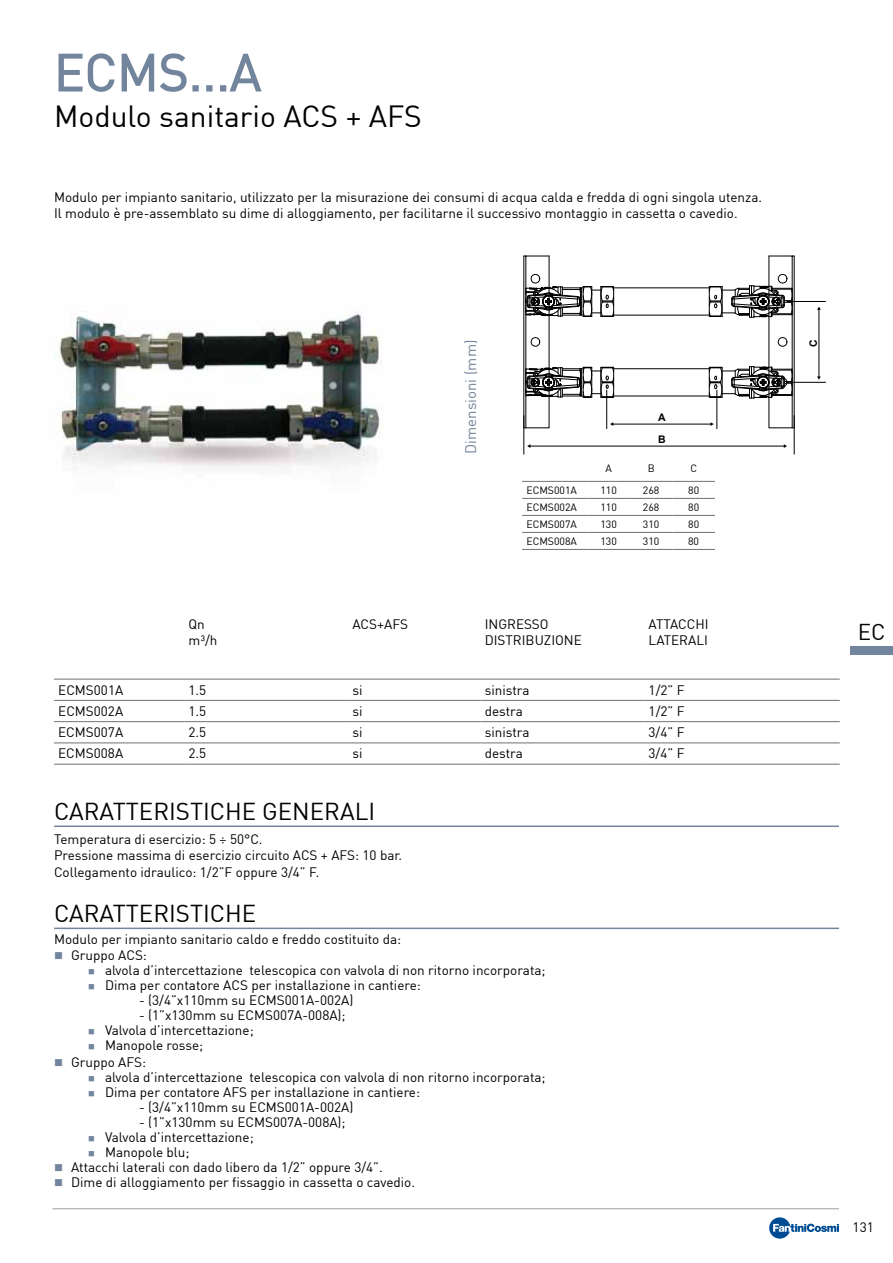
<style>
.page{position:relative;width:893px;height:1263px;background:#fff}
.page>*{position:absolute;margin:0;border:0;box-sizing:border-box;transform-origin:0 0}
.t1{font:51px "DIN";color:#72859d}
.t2{font:30px "DIN";color:#000}
.t3{font:24px "DIN";color:#000}
.t4{font:22.5px "DIN";color:#000}
.t5{font:15px "DIN";color:#72859d}
.t6{font:13.5px/16.2px "DIN";color:#000}
.t7{font:10.5px "DIN";color:#000}
.t8{font:700 10.5px/22px "Arial";color:#000}
</style>
<div class="page">
<div style="left:850px;top:646px;width:43px;height:9px;background:#72859d"></div>
<hr style="left:52px;top:1208px;width:787px;height:1px;background:#9c9e9f">
<svg style="left:769px;top:1217px;width:70px;height:21px"></svg>
<svg style="left:58px;top:53px;width:129px;height:39px"></svg>
<div style="left:192px;top:85px;width:7px;height:6px;border:2px solid #72859d"></div>
<svg style="left:206px;top:85px;width:6px;height:6px"></svg>
<svg style="left:220px;top:53px;width:42px;height:39px"></svg>
<img style="left:59px;top:311px;width:322px;height:156px">
<hr style="left:787px;top:301px;width:39px;height:1px;background:#000">
<hr style="left:787px;top:382px;width:39px;height:1px;background:#000">
<hr style="left:606px;top:390px;width:1px;height:39px;background:#000">
<hr style="left:524px;top:416px;width:1px;height:38px;background:#000">
<hr style="left:794px;top:416px;width:1px;height:38px;background:#000">
<hr style="left:717px;top:390px;width:1px;height:39px;background:#000">
<hr style="left:819px;top:309px;width:1px;height:68px;background:#000">
<svg style="left:817px;top:376px;width:4px;height:4px"></svg>
<svg style="left:523px;top:255px;width:272px;height:173px"></svg>
<hr style="left:530px;top:446px;width:254px;height:1px;background:#000">
<svg style="left:522px;top:480px;width:193px;height:69px"></svg>
<hr style="left:522px;top:481px;width:65px;height:1px;background:#707172">
<hr style="left:587px;top:481px;width:43px;height:1px;background:#707172">
<hr style="left:630px;top:481px;width:42px;height:1px;background:#707172">
<hr style="left:672px;top:481px;width:43px;height:1px;background:#707172">
<hr style="left:522px;top:498px;width:65px;height:1px;background:#707172">
<hr style="left:587px;top:498px;width:43px;height:1px;background:#707172">
<hr style="left:630px;top:498px;width:42px;height:1px;background:#707172">
<hr style="left:672px;top:498px;width:43px;height:1px;background:#707172">
<hr style="left:522px;top:515px;width:65px;height:1px;background:#707172">
<hr style="left:587px;top:515px;width:43px;height:1px;background:#707172">
<hr style="left:630px;top:515px;width:42px;height:1px;background:#707172">
<hr style="left:672px;top:515px;width:43px;height:1px;background:#707172">
<hr style="left:522px;top:532px;width:65px;height:1px;background:#707172">
<hr style="left:587px;top:532px;width:43px;height:1px;background:#707172">
<hr style="left:630px;top:532px;width:42px;height:1px;background:#707172">
<hr style="left:672px;top:532px;width:43px;height:1px;background:#707172">
<hr style="left:522px;top:549px;width:65px;height:1px;background:#707172">
<hr style="left:587px;top:549px;width:43px;height:1px;background:#707172">
<hr style="left:630px;top:549px;width:42px;height:1px;background:#707172">
<hr style="left:672px;top:549px;width:43px;height:1px;background:#707172">
<svg style="left:54px;top:678px;width:786px;height:1px"></svg>
<svg style="left:54px;top:699px;width:786px;height:65px"></svg>
<hr style="left:54px;top:679px;width:130px;height:1px;background:#707172">
<hr style="left:184px;top:679px;width:164px;height:1px;background:#707172">
<hr style="left:348px;top:679px;width:132px;height:1px;background:#707172">
<hr style="left:480px;top:679px;width:164px;height:1px;background:#707172">
<hr style="left:644px;top:679px;width:196px;height:1px;background:#707172">
<hr style="left:54px;top:700px;width:130px;height:1px;background:#707172">
<hr style="left:184px;top:700px;width:164px;height:1px;background:#707172">
<hr style="left:348px;top:700px;width:132px;height:1px;background:#707172">
<hr style="left:480px;top:700px;width:164px;height:1px;background:#707172">
<hr style="left:644px;top:700px;width:196px;height:1px;background:#707172">
<hr style="left:54px;top:721px;width:130px;height:1px;background:#707172">
<hr style="left:184px;top:721px;width:164px;height:1px;background:#707172">
<hr style="left:348px;top:721px;width:132px;height:1px;background:#707172">
<hr style="left:480px;top:721px;width:164px;height:1px;background:#707172">
<hr style="left:644px;top:721px;width:196px;height:1px;background:#707172">
<hr style="left:54px;top:743px;width:130px;height:1px;background:#707172">
<hr style="left:184px;top:743px;width:164px;height:1px;background:#707172">
<hr style="left:348px;top:743px;width:132px;height:1px;background:#707172">
<hr style="left:480px;top:743px;width:164px;height:1px;background:#707172">
<hr style="left:644px;top:743px;width:196px;height:1px;background:#707172">
<hr style="left:54px;top:764px;width:130px;height:1px;background:#707172">
<hr style="left:184px;top:764px;width:164px;height:1px;background:#707172">
<hr style="left:348px;top:764px;width:132px;height:1px;background:#707172">
<hr style="left:480px;top:764px;width:164px;height:1px;background:#707172">
<hr style="left:644px;top:764px;width:196px;height:1px;background:#707172">
<hr style="left:54px;top:825px;width:785px;height:2px;background:#72859d">
<hr style="left:54px;top:927px;width:785px;height:2px;background:#72859d">
<h1 class="t1" style="left:54px;top:41px;width:209px">ECMS...A</h1>
<h2 class="t2" style="left:54px;top:97px;width:369px">Modulo sanitario ACS + AFS</h2>
<p class="t6" style="left:54px;top:188px;width:710px">Modulo per impianto sanitario, utilizzato per la misurazione dei consumi di acqua calda e fredda di ogni singola utenza.<br>Il modulo è pre-assemblato su dime di alloggiamento, per facilitarne il successivo montaggio in cassetta o cavedio.</p>
<p class="t5" style="left:461px;top:454px;width:115px;rotate:-90deg">Dimensioni (mm)</p>
<p class="t8" style="left:658px;top:406px;width:9px">A<br>B</p>
<p class="t7" style="left:605px;top:461px;width:8px">A</p>
<p class="t7" style="left:648px;top:461px;width:9px">B</p>
<p class="t7" style="left:690px;top:461px;width:8px">C</p>
<p class="t7" style="left:526px;top:483px;width:52px">ECMS001A</p>
<p class="t7" style="left:600px;top:483px;width:18px">110</p>
<p class="t7" style="left:643px;top:483px;width:18px">268</p>
<p class="t7" style="left:688px;top:483px;width:12px">80</p>
<p class="t7" style="left:526px;top:500px;width:52px">ECMS002A</p>
<p class="t7" style="left:600px;top:500px;width:18px">110</p>
<p class="t7" style="left:643px;top:500px;width:18px">268</p>
<p class="t7" style="left:688px;top:500px;width:12px">80</p>
<p class="t7" style="left:526px;top:517px;width:52px">ECMS007A</p>
<p class="t7" style="left:600px;top:517px;width:18px">130</p>
<p class="t7" style="left:643px;top:517px;width:18px">310</p>
<p class="t7" style="left:688px;top:517px;width:12px">80</p>
<p class="t7" style="left:526px;top:534px;width:52px">ECMS008A</p>
<p class="t7" style="left:600px;top:534px;width:18px">130</p>
<p class="t7" style="left:643px;top:534px;width:18px">310</p>
<p class="t7" style="left:688px;top:534px;width:12px">80</p>
<p class="t6" style="left:189px;top:616px;width:31px">Qn m³/h</p>
<p class="t6" style="left:352px;top:616px;width:57px">ACS+AFS</p>
<p class="t6" style="left:485px;top:616px;width:99px">INGRESSO<br>DISTRIBUZIONE</p>
<p class="t6" style="left:649px;top:616px;width:61px">ATTACCHI<br>LATERALI</p>
<p class="t6" style="left:58px;top:681px;width:67px">ECMS001A</p>
<p class="t6" style="left:188px;top:681px;width:19px">1.5</p>
<p class="t6" style="left:352px;top:681px;width:12px">si</p>
<p class="t6" style="left:485px;top:681px;width:46px">sinistra</p>
<p class="t6" style="left:649px;top:681px;width:37px">1/2” F</p>
<p class="t6" style="left:58px;top:703px;width:67px">ECMS002A</p>
<p class="t6" style="left:188px;top:703px;width:19px">1.5</p>
<p class="t6" style="left:352px;top:703px;width:12px">si</p>
<p class="t6" style="left:485px;top:703px;width:40px">destra</p>
<p class="t6" style="left:649px;top:703px;width:37px">1/2” F</p>
<p class="t6" style="left:58px;top:724px;width:67px">ECMS007A</p>
<p class="t6" style="left:188px;top:724px;width:19px">2.5</p>
<p class="t6" style="left:352px;top:724px;width:12px">si</p>
<p class="t6" style="left:485px;top:724px;width:46px">sinistra</p>
<p class="t6" style="left:649px;top:724px;width:37px">3/4” F</p>
<p class="t6" style="left:58px;top:745px;width:67px">ECMS008A</p>
<p class="t6" style="left:188px;top:745px;width:19px">2.5</p>
<p class="t6" style="left:352px;top:745px;width:12px">si</p>
<p class="t6" style="left:485px;top:745px;width:40px">destra</p>
<p class="t6" style="left:649px;top:745px;width:37px">3/4” F</p>
<h3 class="t3" style="left:54px;top:796px;width:323px">CARATTERISTICHE GENERALI</h3>
<p class="t6" style="left:54px;top:830px;width:350px">Temperatura di esercizio: 5 ÷ 50°C.<br>Pressione massima di esercizio circuito ACS + AFS: 10 bar.<br>Collegamento idraulico: 1/2”F oppure 3/4” F.</p>
<h3 class="t3" style="left:54px;top:898px;width:204px">CARATTERISTICHE</h3>
<p class="t6" style="left:71px;top:931px;width:332px;text-indent:-17px">Modulo per impianto sanitario caldo e freddo costituito da:<br>Gruppo ACS:</p>
<p class="t6" style="left:105px;top:963px;width:442px;line-height:15px">alvola d’intercettazione telescopica con valvola di non ritorno incorporata;<br>Dima per contatore ACS per installazione in cantiere:</p>
<p class="t6" style="left:139px;top:992px;width:216px">- (3/4”x110mm su ECMS001A-002A)</p>
<p class="t6" style="left:139px;top:1007px;width:208px">- (1”x130mm su ECMS007A-008A);</p>
<p class="t6" style="left:105px;top:1022px;width:150px">Valvola d’intercettazione;</p>
<p class="t6" style="left:105px;top:1037px;width:100px">Manopole rosse;</p>
<p class="t6" style="left:71px;top:1053px;width:77px">Gruppo AFS:</p>
<p class="t6" style="left:105px;top:1068px;width:442px">alvola d’intercettazione telescopica con valvola di non ritorno incorporata;</p>
<p class="t6" style="left:105px;top:1083px;width:317px">Dima per contatore AFS per installazione in cantiere:</p>
<p class="t6" style="left:139px;top:1098px;width:216px">- (3/4”x110mm su ECMS001A-002A)</p>
<p class="t6" style="left:139px;top:1113px;width:208px">- (1”x130mm su ECMS007A-008A);</p>
<p class="t6" style="left:105px;top:1128px;width:150px">Valvola d’intercettazione;</p>
<p class="t6" style="left:105px;top:1143px;width:86px">Manopole blu;</p>
<p class="t6" style="left:71px;top:1158px;width:313px">Attacchi laterali con dado libero da 1/2” oppure 3/4”.</p>
<p class="t6" style="left:71px;top:1173px;width:346px">Dime di alloggiamento per fissaggio in cassetta o cavedio.</p>
<p class="t8" style="left:803px;top:347px;width:9px;rotate:-90deg">C</p>
<h3 class="t4" style="left:858px;top:617px;width:29px">EC</h3>
<p class="t6" style="left:853px;top:1218px;width:23px">131</p>
</div>
